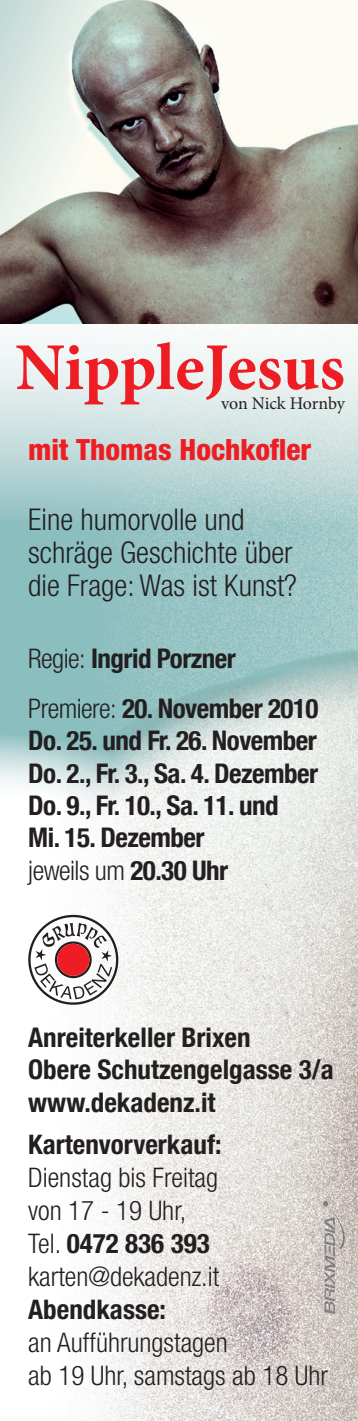
<style>
.page{position:relative;width:358px;height:1421px;background:#fff}
.page>*{position:absolute;margin:0;border:0;box-sizing:border-box;transform-origin:0 0}
.t1{font:700 66.9px "Minion Pro";letter-spacing:-.005em;color:#ee1d23}
.t2{font:300 condensed 30px/33px "Helvetica Neue";color:#231f20}
.t3{font:800 condensed 29.4px "Helvetica Neue";color:#ee1d23}
.t4{font:700 condensed 27px/32.4px "Helvetica Neue";letter-spacing:-.02em;color:#231f20}
.t5{font:300 condensed 27px/33px "Helvetica Neue";color:#231f20}
.t6{font:700 condensed 27px/32.4px "Helvetica Neue";color:#231f20}
.t7{font:700 condensed 27px "Helvetica Neue";color:#231f20}
.t8{font:17.7px "Minion Pro";letter-spacing:-.01em;color:#231f20}
.s1{font-weight:300}
.s2{font-weight:700}
</style>
<div class="page">
<img style="left:0;top:323px;width:357px;height:421px">
<img style="left:0;top:744px;width:268px;height:73px">
<img style="left:268px;top:724px;width:89px;height:696px">
<img style="left:85px;top:1007px;width:183px;height:413px">
<img style="left:0;top:0;width:357px;height:323px">
<img style="left:322px;top:1200px;width:32px;height:114px">
<svg style="left:28px;top:914px;width:90px;height:90px"></svg>
<h1 class="t1" style="left:15px;top:320px;width:330px">NippleJesus</h1>
<p class="t8" style="left:221px;top:391px;width:125px">von Nick Hornby</p>
<p class="t3" style="left:28px;top:431px;width:284px">mit Thomas Hochkofler</p>
<p class="t2" style="left:28px;top:503px;width:270px">Eine humorvolle und schräge Geschichte über die Frage: Was ist Kunst?</p>
<p class="t4" style="left:28px;top:633px;width:291px;line-height:49.5px"><span class="s1">Regie:</span> Ingrid Porzner<br><span class="s1">Premiere:</span> 20. November 2010</p>
<p class="t4" style="left:28px;top:724px;width:291px">Do. 25. und Fr. 26. November<br>Do. 2., Fr. 3., Sa. 4. Dezember<br>Do. 9., Fr. 10., Sa. 11. und<br>Mi. 15. Dezember<br><span class="s1">jeweils um</span> 20.30 Uhr</p>
<p class="t6" style="left:28px;top:1020px;width:306px">Anreiterkeller Brixen<br>Obere Schutzengelgasse 3/a www.dekadenz.it</p>
<p class="t7" style="left:28px;top:1127px;width:194px">Kartenvorverkauf:</p>
<p class="t5" style="left:28px;top:1160px;width:192px">Dienstag bis Freitag von 17 - 19 Uhr,<br>Tel. <span class="s2">0472 836 393 </span>karten@dekadenz.it</p>
<p class="t7" style="left:28px;top:1292px;width:139px">Abendkasse:</p>
<p class="t5" style="left:28px;top:1325px;width:301px">an Aufführungstagen<br>ab 19 Uhr, samstags ab 18 Uhr</p>
</div>
